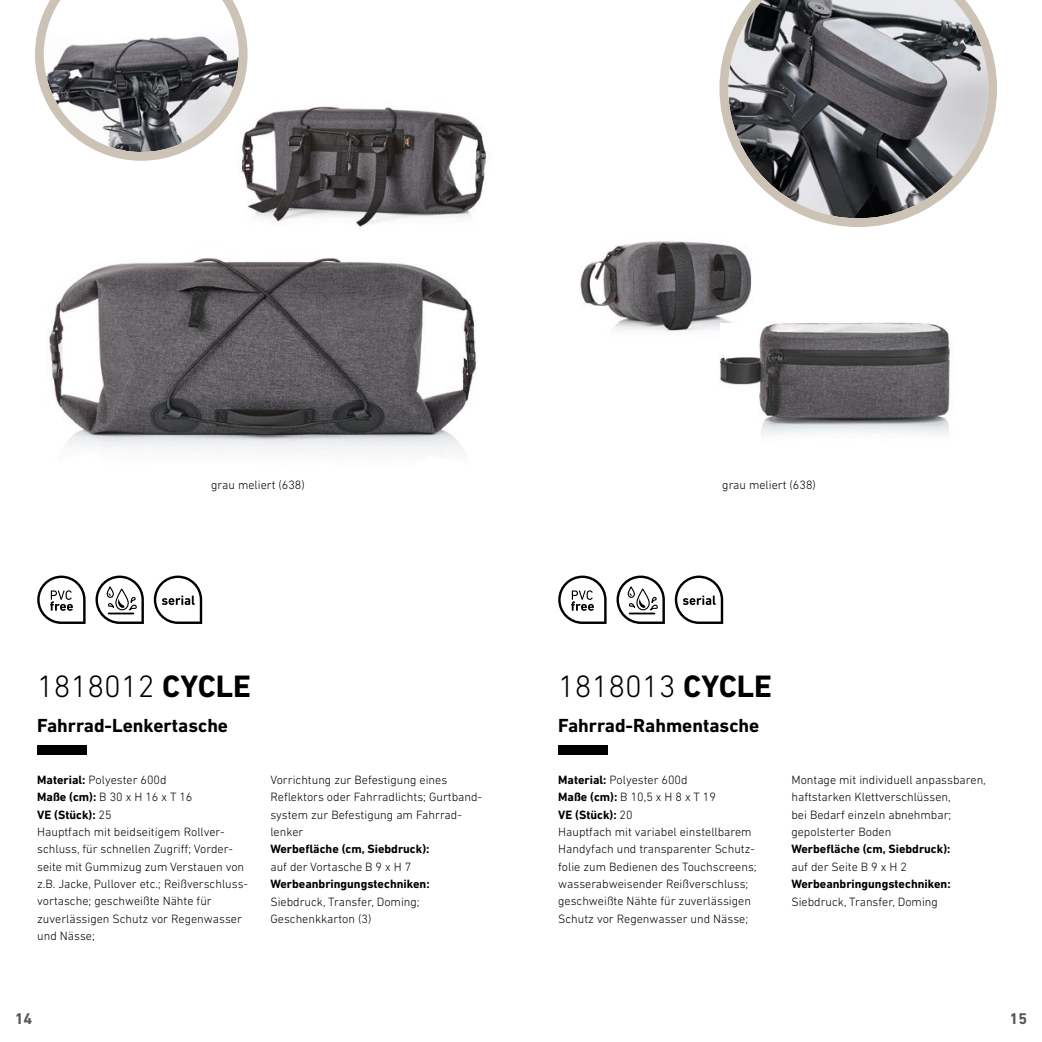
<style>
.page{position:relative;width:1042px;height:1042px;background:#fff}
.page>*{position:absolute;margin:0;border:0;box-sizing:border-box;transform-origin:0 0}
.t1{font:300 31.5px "DIN Next LT Pro";color:#000}
.t2{font:700 19.25px "DIN Next LT Pro";color:#000}
.t3{font:700 15.75px "DIN Next LT Pro";color:#575756}
.t4{font:300 12.25px/17.3px "DIN Next LT Pro";color:#000}
.s1{font-weight:700}
</style>
<div class="page">
<img style="left:242px;top:107px;width:243px;height:60px">
<img style="left:49px;top:167px;width:436px;height:284px">
<img style="left:51px;top:253px;width:426px;height:179px">
<img style="left:581px;top:241px;width:111px;height:88px">
<img style="left:692px;top:242px;width:258px;height:193px">
<img style="left:720px;top:323px;width:228px;height:97px">
<svg style="left:35px;top:0;width:213px;height:161px"></svg>
<svg style="left:719px;top:0;width:278px;height:227px"></svg>
<div style="left:37px;top:745px;width:50px;height:10px;background:#000"></div>
<div style="left:558px;top:745px;width:50px;height:10px;background:#000"></div>
<svg style="left:37px;top:575px;width:49px;height:49px"></svg>
<svg style="left:95px;top:575px;width:49px;height:49px"></svg>
<hr style="left:109px;top:612px;width:24px;height:2px;background:#000">
<svg style="left:154px;top:575px;width:48px;height:49px"></svg>
<svg style="left:558px;top:575px;width:48px;height:49px"></svg>
<svg style="left:616px;top:575px;width:49px;height:49px"></svg>
<hr style="left:629px;top:612px;width:25px;height:2px;background:#000">
<svg style="left:675px;top:575px;width:48px;height:49px"></svg>
<p class="t4" style="left:211px;top:476px;width:95px">grau meliert (638)</p>
<p class="t4" style="left:722px;top:476px;width:95px">grau meliert (638)</p>
<p class="t1" style="left:37px;top:668px;width:215px">1818012 <span class="s1">CYCLE</span></p>
<p class="t1" style="left:558px;top:668px;width:215px">1818013 <span class="s1">CYCLE</span></p>
<p class="t2" style="left:37px;top:714px;width:192px">Fahrrad-Lenkertasche</p>
<p class="t4" style="left:37px;top:771px;width:212px"><span class="s1">Material:</span> Polyester 600d<br><span class="s1">Maße (cm):</span> B 30 x H 16 x T 16<br><span class="s1">VE (Stück):</span> 25<br>Hauptfach mit beidseitigem Rollver&shy;schluss, für schnellen Zugriff; Vorder&shy;seite mit Gummizug zum Verstauen von z.B. Jacke, Pullover etc.; Reißverschluss&shy;vortasche; geschweißte Nähte für zuverlässigen Schutz vor Regenwasser und Nässe;</p>
<p class="t4" style="left:270px;top:771px;width:213px">Vorrichtung zur Befestigung eines<br>Reflektors oder Fahrradlichts; Gurtband&shy;system zur Befestigung am Fahrrad&shy;lenker<br><span class="s1">Werbefläche (cm, Siebdruck):<br></span>auf der Vortasche B 9 x H 7<br><span class="s1">Werbeanbringungstechniken:<br></span>Siebdruck, Transfer, Doming;<br>Geschenkkarton (3)</p>
<p class="t2" style="left:558px;top:714px;width:203px">Fahrrad-Rahmentasche</p>
<p class="t4" style="left:558px;top:771px;width:200px"><span class="s1">Material:</span> Polyester 600d<br><span class="s1">Maße (cm):</span> B 10,5 x H 8 x T 19<br><span class="s1">VE (Stück):</span> 20<br>Hauptfach mit variabel einstellbarem<br>Handyfach und transparenter Schutz&shy;folie zum Bedienen des Touchscreens; wasserabweisender Reißverschluss; geschweißte Nähte für zuverlässigen<br>Schutz vor Regenwasser und Nässe;</p>
<p class="t4" style="left:791px;top:771px;width:196px">Montage mit individuell anpassbaren, haftstarken Klettverschlüssen,<br>bei Bedarf einzeln abnehmbar; gepolsterter Boden<br><span class="s1">Werbefläche (cm, Siebdruck):<br></span>auf der Seite B 9 x H 2<br><span class="s1">Werbeanbringungstechniken:<br></span>Siebdruck, Transfer, Doming</p>
<p class="t3" style="left:15px;top:1009px;width:19px">14</p>
<p class="t3" style="left:1009px;top:1009px;width:19px">15</p>
</div>
